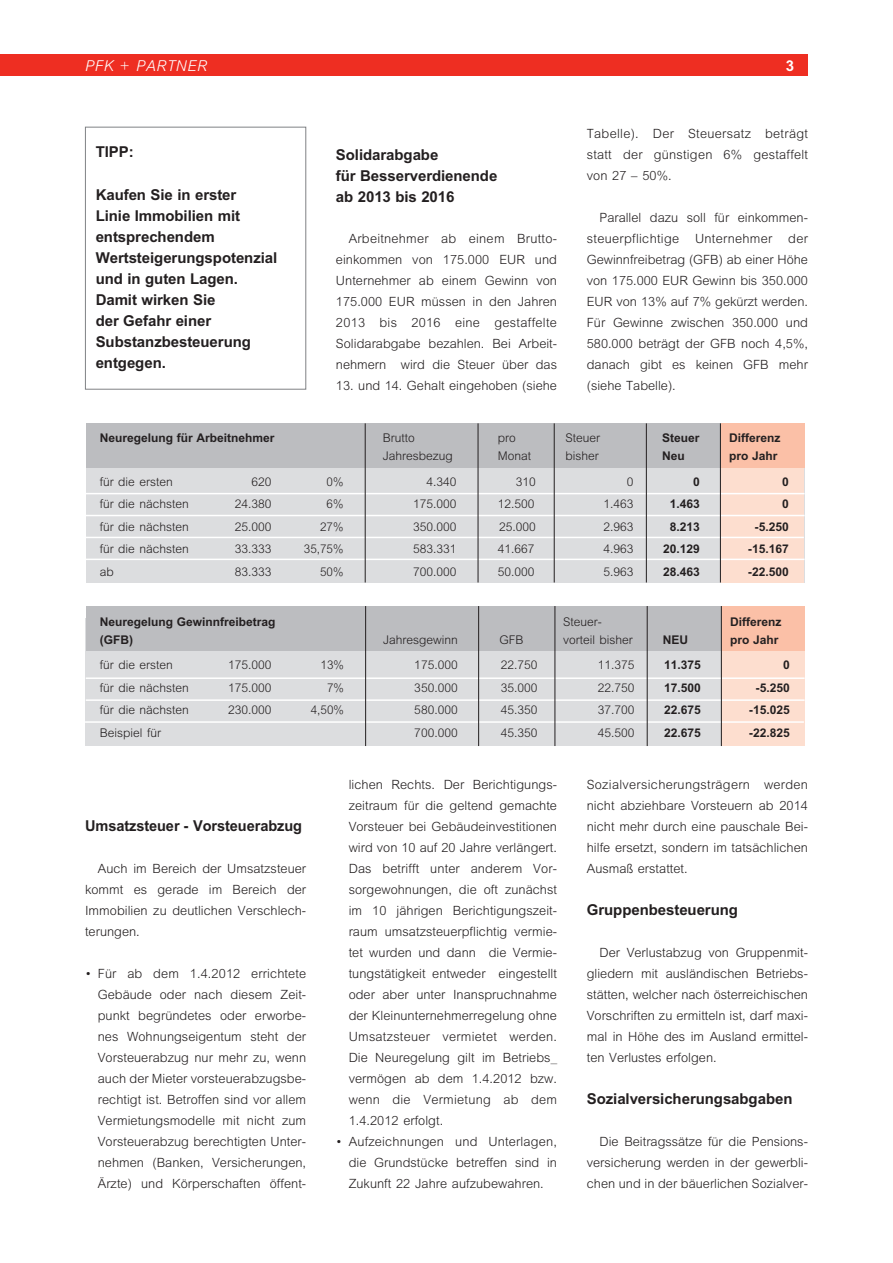
<style>
.page{position:relative;width:893px;height:1263px;background:#fff}
.page>*{position:absolute;margin:0;border:0;box-sizing:border-box;transform-origin:0 0}
.t1{font:700 15px/21px "M Arial";letter-spacing:-.005em;color:#231f20}
.t2{font:italic 300 15px "M Arial";letter-spacing:.04em;color:#fff}
.t3{font:700 15px "M Arial";color:#fff}
.t4{font:300 12.75px/21px "M Arial";letter-spacing:.005em;color:#231f20;text-align:justify}
.t5{font:300 12px/22.5px "M Arial";color:#231f20;text-align:justify}
.t6{font:700 12px/22.5px "M Arial";color:#231f20}
</style>
<div class="page">
<div style="left:0;top:54px;width:808px;height:21px;background:#ee2e22"></div>
<div style="left:85px;top:127px;width:221px;height:263px;border:1px solid #808285"></div>
<div style="left:86px;top:436px;width:719px;height:147px;background:#dcdddf"></div>
<div style="left:86px;top:423px;width:719px;height:45px;background:#bcbdc0"></div>
<div style="left:721px;top:424px;width:83px;height:159px;background:#fddecf"></div>
<hr style="left:86px;top:559px;width:719px;height:1px;background:#fff">
<hr style="left:85px;top:537px;width:719px;height:1px;background:#fff">
<hr style="left:86px;top:493px;width:719px;height:1px;background:#fff">
<hr style="left:86px;top:515px;width:719px;height:1px;background:#fff">
<hr style="left:646px;top:423px;width:1px;height:159px;background:#231f20">
<hr style="left:554px;top:423px;width:1px;height:159px;background:#231f20">
<hr style="left:478px;top:423px;width:1px;height:159px;background:#231f20">
<hr style="left:365px;top:423px;width:1px;height:159px;background:#231f20">
<div style="left:721px;top:423px;width:84px;height:45px;background:#fbc0a7"></div>
<div style="left:85px;top:618px;width:714px;height:128px;background:#dcdddf"></div>
<div style="left:86px;top:606px;width:719px;height:44px;background:#bcbdc0"></div>
<div style="left:722px;top:606px;width:83px;height:140px;background:#fddecf"></div>
<hr style="left:85px;top:721px;width:719px;height:2px;background:#fff">
<hr style="left:86px;top:677px;width:719px;height:2px;background:#fff">
<hr style="left:86px;top:699px;width:719px;height:2px;background:#fff">
<div style="left:722px;top:606px;width:83px;height:44px;background:#fbc0a7"></div>
<hr style="left:647px;top:606px;width:1px;height:140px;background:#231f20">
<hr style="left:555px;top:606px;width:1px;height:140px;background:#231f20">
<hr style="left:478px;top:606px;width:1px;height:140px;background:#231f20">
<hr style="left:365px;top:606px;width:1px;height:140px;background:#231f20">
<hr style="left:721px;top:606px;width:1px;height:140px;background:#231f20">
<hr style="left:720px;top:423px;width:1px;height:159px;background:#231f20">
<p class="t2" style="left:85px;top:57px;width:124px">PFK + PARTNER</p>
<p class="t3" style="left:786px;top:57px;width:10px">3</p>
<p class="t1" style="left:96px;top:141px;width:40px">TIPP:</p>
<p class="t1" style="left:96px;top:184px;width:183px">Kaufen Sie in erster<br>Linie Immobilien mit entsprechendem<br>Wertsteigerungspotenzial und in guten Lagen.<br>Damit wirken Sie<br>der Gefahr einer<br>Substanzbesteuerung entgegen.</p>
<p class="t1" style="left:336px;top:144px;width:163px">Solidarabgabe<br>für Besserverdienende ab 2013 bis 2016</p>
<p class="t4" style="left:336px;top:228px;width:223px;text-indent:13px">Arbeitnehmer ab einem Brutto&shy;einkommen von 175.000 EUR und Unternehmer ab einem Gewinn von 175.000 EUR müssen in den Jahren 2013 bis 2016 eine gestaffelte Solidarabgabe bezahlen. Bei Arbeit&shy;nehmern wird die Steuer über das</p>
<p class="t4" style="left:336px;top:375px;width:223px">13. und 14. Gehalt eingehoben (siehe</p>
<p class="t4" style="left:587px;top:123px;width:223px">Tabelle). Der Steuersatz beträgt statt der günstigen 6% gestaffelt von 27 – 50%.</p>
<p class="t4" style="left:587px;top:207px;width:223px;text-indent:13px">Parallel dazu soll für einkommen&shy;steuerpflichtige Unternehmer der Gewinnfreibetrag (GFB) ab einer Höhe von 175.000 EUR Gewinn bis 350.000<br>EUR von 13% auf 7% gekürzt werden.<br>Für Gewinne zwischen 350.000 und 580.000 beträgt der GFB noch 4,5%, danach gibt es keinen GFB mehr (siehe Tabelle).</p>
<p class="t6" style="left:100px;top:427px;width:176px">Neuregelung für Arbeitnehmer</p>
<p class="t5" style="left:100px;top:470px;width:90px;text-align:left">für die ersten für die nächsten für die nächsten für die nächsten ab</p>
<p class="t5" style="left:235px;top:470px;width:38px;text-indent:17px">620<br>24.380<br>25.000<br>33.333<br>83.333</p>
<p class="t5" style="left:304px;top:470px;width:41px;text-align:right">0%<br>6%<br>27%<br>35,75%<br>50%</p>
<p class="t5" style="left:383px;top:429px;width:72px;line-height:18px">Brutto<br>Jahresbezug</p>
<p class="t5" style="left:413px;top:470px;width:45px;text-indent:13px">4.340<br>175.000<br>350.000<br>583.331<br>700.000</p>
<p class="t5" style="left:498px;top:429px;width:35px;line-height:18px">pro<br>Monat</p>
<p class="t5" style="left:498px;top:470px;width:39px;text-indent:18px">310<br>12.500<br>25.000<br>41.667<br>50.000</p>
<p class="t5" style="left:566px;top:429px;width:36px;line-height:18px">Steuer bisher</p>
<p class="t5" style="left:604px;top:470px;width:32px;text-indent:23px">0<br>1.463<br>2.963<br>4.963<br>5.963</p>
<p class="t6" style="left:662px;top:429px;width:39px;line-height:18px">Steuer<br>Neu</p>
<p class="t6" style="left:663px;top:470px;width:38px;text-align:right">0<br>1.463<br>8.213<br>20.129<br>28.463</p>
<p class="t6" style="left:729px;top:429px;width:53px;line-height:18px">Differenz pro Jahr</p>
<p class="t6" style="left:748px;top:470px;width:42px;text-align:right">0<br>0 -5.250 -15.167 -22.500</p>
<p class="t6" style="left:100px;top:612px;width:177px;line-height:18px">Neuregelung Gewinnfreibetrag (GFB)</p>
<p class="t5" style="left:100px;top:653px;width:90px;text-align:left">für die ersten für die nächsten für die nächsten<br>Beispiel für</p>
<p class="t5" style="left:311px;top:653px;width:34px;text-align:right">13%<br>7%<br>4,50%</p>
<p class="t5" style="left:228px;top:653px;width:45px">175.000<br>175.000<br>230.000</p>
<p class="t5" style="left:383px;top:626px;width:76px;line-height:25.5px;text-align:right">Jahresgewinn<br>175.000</p>
<p class="t5" style="left:414px;top:676px;width:45px">350.000<br>580.000<br>700.000</p>
<p class="t5" style="left:500px;top:626px;width:39px;line-height:25.5px">GFB<br>22.750</p>
<p class="t5" style="left:501px;top:676px;width:38px">35.000<br>45.350<br>45.350</p>
<p class="t5" style="left:563px;top:612px;width:71px;line-height:18px">Steuer&shy;vorteil bisher</p>
<p class="t5" style="left:598px;top:653px;width:38px">11.375<br>22.750<br>37.700<br>45.500</p>
<p class="t6" style="left:663px;top:626px;width:39px;line-height:25.5px">NEU<br>11.375</p>
<p class="t6" style="left:664px;top:676px;width:38px;text-align:justify">17.500<br>22.675<br>22.675</p>
<p class="t6" style="left:730px;top:612px;width:53px;line-height:18px">Differenz pro Jahr</p>
<p class="t6" style="left:749px;top:653px;width:42px;text-align:right">0 -5.250 -15.025 -22.825</p>
<p class="t1" style="left:85px;top:815px;width:219px">Umsatzsteuer - Vorsteuerabzug</p>
<p class="t4" style="left:85px;top:858px;width:223px;text-indent:13px">Auch im Bereich der Umsatzsteuer kommt es gerade im Bereich der Immobilien zu deutlichen Verschlech&shy;terungen.</p>
<p class="t4" style="left:98px;top:963px;width:210px;text-indent:-13px">• Für ab dem 1.4.2012 errichtete Gebäude oder nach diesem Zeit&shy;punkt begründetes oder erworbe&shy;nes Wohnungseigentum steht der Vorsteuerabzug nur mehr zu, wenn auch der Mieter vorsteuerabzugsbe&shy;rechtigt ist. Betroffen sind vor allem Vermietungsmodelle mit nicht zum Vorsteuerabzug berechtigten Unter&shy;nehmen (Banken, Versicherungen, Ärzte) und Körperschaften öffent-</p>
<p class="t4" style="left:349px;top:774px;width:210px">lichen Rechts. Der Berichtigungs&shy;zeitraum für die geltend gemachte Vorsteuer bei Gebäudeinvestitionen wird von 10 auf 20 Jahre verlängert.<br>Das betrifft unter anderem Vor&shy;sorgewohnungen, die oft zunächst im 10 jährigen Berichtigungszeit&shy;raum umsatzsteuerpflichtig vermie&shy;tet wurden und dann die Vermie&shy;tungstätigkeit entweder eingestellt oder aber unter Inanspruchnahme der Kleinunternehmerregelung ohne Umsatzsteuer vermietet werden.<br>Die Neuregelung gilt im Betriebs_ vermögen ab dem 1.4.2012 bzw. wenn die Vermietung ab dem 1.4.2012 erfolgt.</p>
<p class="t4" style="left:349px;top:1131px;width:210px;text-indent:-13px">• Aufzeichnungen und Unterlagen, die Grundstücke betreffen sind in Zukunft 22 Jahre aufzubewahren.</p>
<p class="t4" style="left:587px;top:774px;width:223px">Sozialversicherungsträgern werden nicht abziehbare Vorsteuern ab 2014 nicht mehr durch eine pauschale Bei&shy;hilfe ersetzt, sondern im tatsächlichen Ausmaß erstattet.</p>
<p class="t1" style="left:587px;top:899px;width:153px">Gruppenbesteuerung</p>
<p class="t4" style="left:587px;top:942px;width:223px;text-indent:13px">Der Verlustabzug von Gruppenmit&shy;gliedern mit ausländischen Betriebs&shy;stätten, welcher nach österreichischen Vorschriften zu ermitteln ist, darf maxi&shy;mal in Höhe des im Ausland ermittel&shy;ten Verlustes erfolgen.</p>
<p class="t1" style="left:587px;top:1088px;width:207px">Sozialversicherungsabgaben</p>
<p class="t4" style="left:587px;top:1131px;width:223px;text-indent:13px">Die Beitragssätze für die Pensions&shy;versicherung werden in der gewerbli&shy;chen und in der bäuerlichen Sozialver-</p>
</div>
